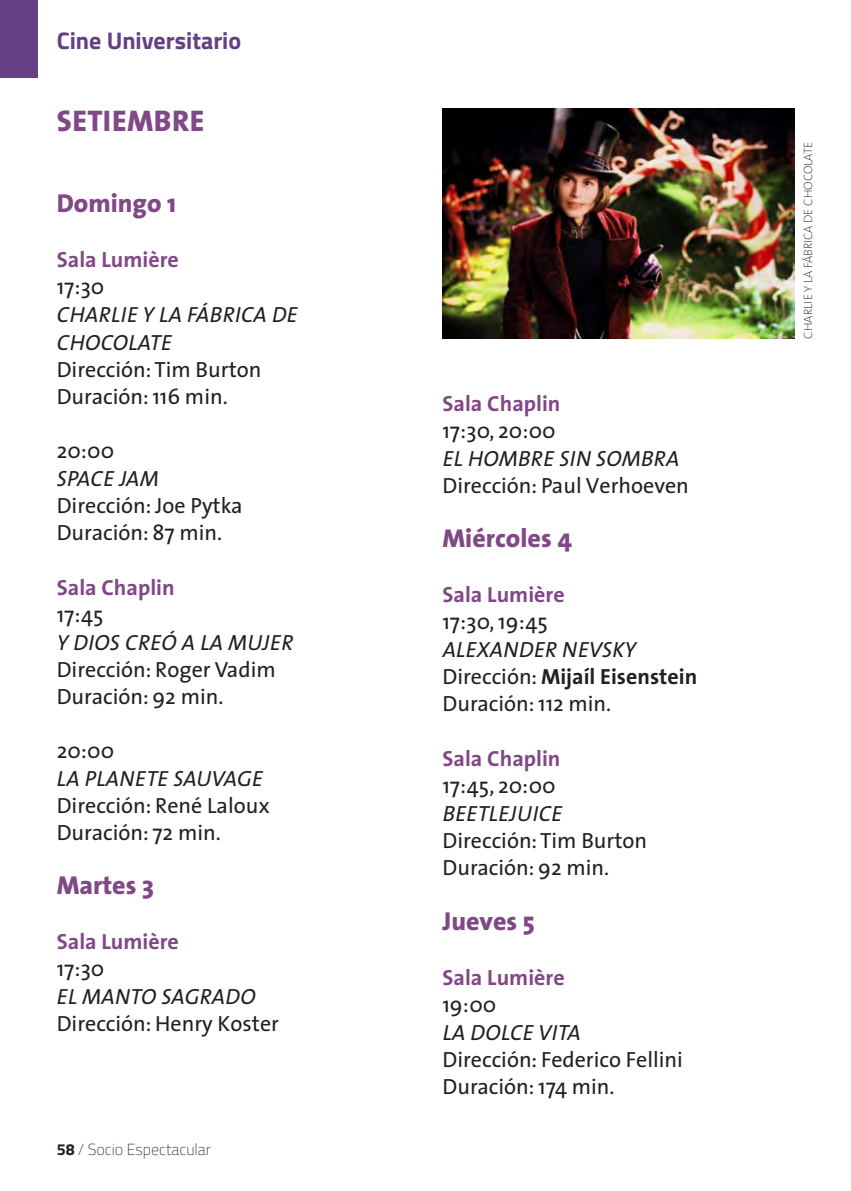
<style>
.page{position:relative;width:851px;height:1191px;background:#fff}
.page>*{position:absolute;margin:0;border:0;box-sizing:border-box;transform-origin:0 0}
.No_Spacing{font:800 30px "The Sans";letter-spacing:.015em;color:#804886}
.t1{font:800 26px "The Sans";color:#804886}
.t2{font:700 24px "Titillium Web";color:#653f84}
.t3{font:22px "The Sans";color:#231f20}
.t4{font:italic 22px/28px "The Sans";letter-spacing:.015em;color:#231f20}
.t5{font:700 22px "The Sans";color:#804886}
.t6{font:700 22px "The Sans";color:#231f20}
.t7{font:200 16px "Titillium Web";color:#231f20}
.t8{font:200 12px "The Sans";color:#231f20}
.s1{font-weight:700}
.s2{font-weight:400}
</style>
<div class="page">
<div style="left:0;top:0;width:38px;height:77px;background:#653f84"></div>
<img style="left:442px;top:109px;width:352px;height:230px">
<p class="t2" style="left:57px;top:22px;width:186px">Cine Universitario</p>
<p class="No_Spacing" style="left:57px;top:96px;width:149px">SETIEMBRE</p>
<p class="t1" style="left:57px;top:181px;width:121px">Domingo 1</p>
<p class="t5" style="left:57px;top:241px;width:124px">Sala Lumière</p>
<p class="t3" style="left:57px;top:268px;width:49px">17:30</p>
<p class="t4" style="left:57px;top:300px;width:242px">CHARLIE Y LA FÁBRICA DE<br>CHOCOLATE</p>
<p class="t3" style="left:57px;top:351px;width:206px">Dirección: Tim Burton</p>
<p class="t3" style="left:57px;top:378px;width:172px">Duración: 116 min.</p>
<p class="t3" style="left:57px;top:432px;width:59px">20:00</p>
<p class="t4" style="left:57px;top:464px;width:103px">SPACE JAM</p>
<p class="t3" style="left:57px;top:487px;width:187px">Dirección: Joe Pytka</p>
<p class="t3" style="left:57px;top:514px;width:167px">Duración: 87 min.</p>
<p class="t5" style="left:57px;top:569px;width:119px">Sala Chaplin</p>
<p class="t3" style="left:57px;top:596px;width:48px">17:45</p>
<p class="t4" style="left:57px;top:628px;width:238px">Y DIOS CREÓ A LA MUJER</p>
<p class="t3" style="left:57px;top:651px;width:220px">Dirección: Roger Vadim</p>
<p class="t3" style="left:57px;top:678px;width:168px">Duración: 92 min.</p>
<p class="t3" style="left:57px;top:732px;width:59px">20:00</p>
<p class="t4" style="left:57px;top:764px;width:207px">LA PLANETE SAUVAGE</p>
<p class="t3" style="left:57px;top:787px;width:215px">Dirección: René Laloux</p>
<p class="t3" style="left:57px;top:814px;width:165px">Duración: 72 min.</p>
<p class="t1" style="left:57px;top:863px;width:99px">Martes 3</p>
<p class="t5" style="left:57px;top:923px;width:124px">Sala Lumière</p>
<p class="t3" style="left:57px;top:950px;width:49px">17:30</p>
<p class="t4" style="left:57px;top:982px;width:200px">EL MANTO SAGRADO</p>
<p class="t3" style="left:57px;top:1005px;width:224px">Dirección: Henry Koster</p>
<p class="t7" style="left:57px;top:1138px;width:156px"><span class="s1">58</span> / Socio Espectacular</p>
<p class="t5" style="left:442px;top:385px;width:119px">Sala Chaplin</p>
<p class="t3" style="left:442px;top:412px;width:115px">17:30, 20:00</p>
<p class="t4" style="left:442px;top:444px;width:238px">EL HOMBRE SIN SOMBRA</p>
<p class="t3" style="left:442px;top:467px;width:248px">Dirección: Paul Verhoeven</p>
<p class="t1" style="left:442px;top:516px;width:131px">Miércoles 4</p>
<p class="t5" style="left:442px;top:576px;width:124px">Sala Lumière</p>
<p class="t3" style="left:442px;top:603px;width:107px">17:30, 19:45</p>
<p class="t4" style="left:442px;top:635px;width:195px">ALEXANDER NEVSKY</p>
<p class="t6" style="left:442px;top:658px;width:256px"><span class="s2">Dirección:</span> Mijaíl Eisenstein</p>
<p class="t3" style="left:442px;top:685px;width:170px">Duración: 112 min.</p>
<p class="t5" style="left:442px;top:740px;width:119px">Sala Chaplin</p>
<p class="t3" style="left:442px;top:767px;width:115px">17:45, 20:00</p>
<p class="t4" style="left:442px;top:799px;width:121px">BEETLEJUICE</p>
<p class="t3" style="left:442px;top:822px;width:206px">Dirección: Tim Burton</p>
<p class="t3" style="left:442px;top:849px;width:168px">Duración: 92 min.</p>
<p class="t1" style="left:442px;top:898px;width:94px">Jueves 5</p>
<p class="t5" style="left:442px;top:958px;width:124px">Sala Lumière</p>
<p class="t3" style="left:442px;top:985px;width:55px">19:00</p>
<p class="t4" style="left:442px;top:1017px;width:140px">LA DOLCE VITA</p>
<p class="t3" style="left:442px;top:1040px;width:242px">Dirección: Federico Fellini</p>
<p class="t3" style="left:442px;top:1067px;width:173px">Duración: 174 min.</p>
<p class="t8" style="left:801px;top:339px;width:198px;rotate:-90deg">CHARLIE Y LA FÁBRICA DE CHOCOLATE</p>
</div>
